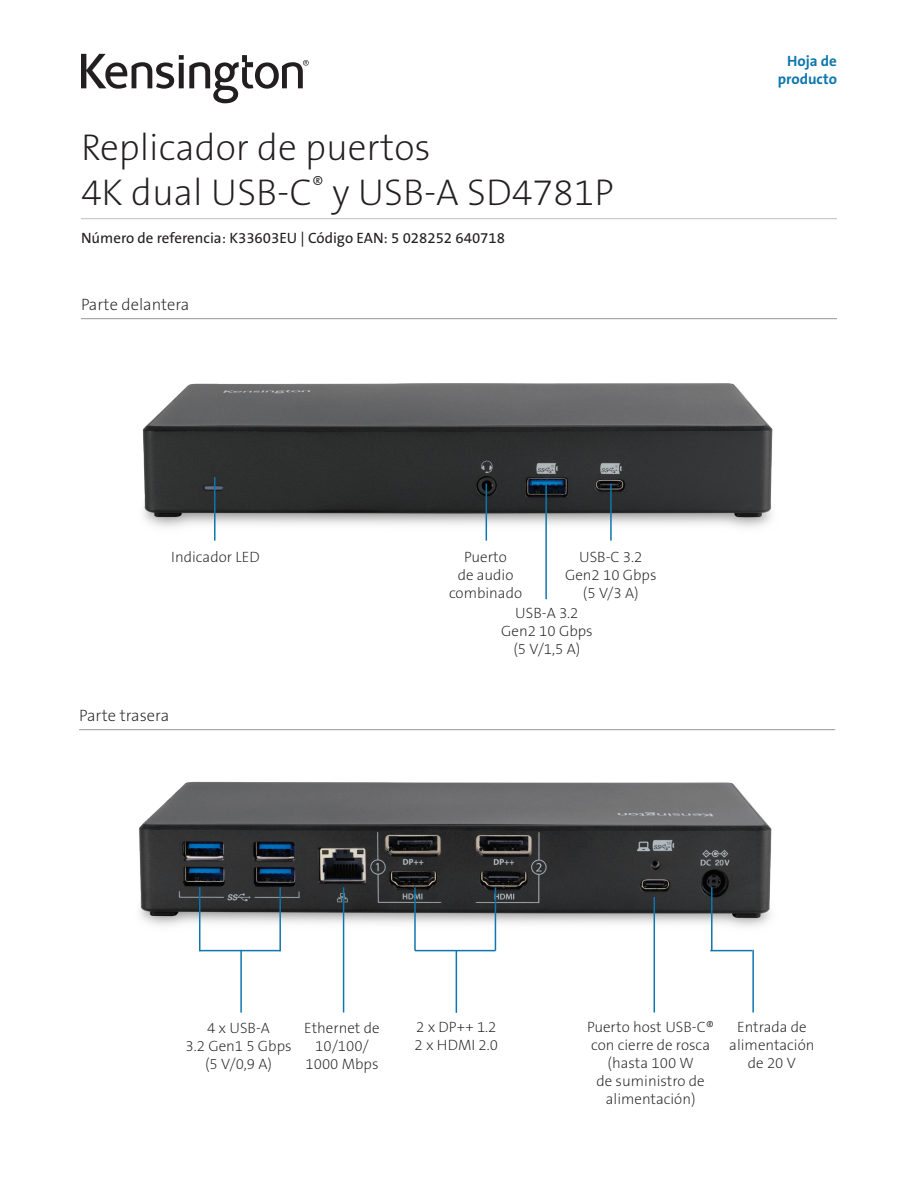
<style>
.page{position:relative;width:918px;height:1188px;background:#fff}
.page>*{position:absolute;margin:0;border:0;box-sizing:border-box;transform-origin:0 0}
.t1{font:37.5px/45px "The Sans KENSINGTON2 XL";color:#231f20}
.t2{font:16.5px "The Sans KENSINGTON2 XL";color:#231f20}
.t3{font:15px/18px "The Sans KENSINGTON2 XL";color:#231f20;text-align:center}
.t4{font:15px "The Sans KENSINGTON5 Rg";color:#231f20}
.t5{font:15px/18px "The Sans KENSINGTON7 Bd";color:#0e76ae;text-align:right}
</style>
<div class="page">
<svg style="left:81px;top:54px;width:228px;height:49px"></svg>
<img style="left:139px;top:781px;width:633px;height:187px">
<hr style="left:79px;top:729px;width:756px;height:1px;background:#939598">
<hr style="left:199px;top:887px;width:1px;height:64px;background:#0e76ae">
<hr style="left:279px;top:887px;width:2px;height:64px;background:#0e76ae">
<hr style="left:200px;top:950px;width:80px;height:1px;background:#0e76ae">
<hr style="left:240px;top:950px;width:2px;height:63px;background:#0e76ae">
<hr style="left:654px;top:897px;width:1px;height:116px;background:#0e76ae">
<hr style="left:343px;top:887px;width:1px;height:126px;background:#0e76ae">
<hr style="left:414px;top:887px;width:2px;height:64px;background:#0e76ae">
<hr style="left:495px;top:887px;width:1px;height:64px;background:#0e76ae">
<hr style="left:415px;top:950px;width:80px;height:1px;background:#0e76ae">
<hr style="left:456px;top:950px;width:1px;height:63px;background:#0e76ae">
<hr style="left:711px;top:887px;width:2px;height:64px;background:#0e76ae">
<hr style="left:710px;top:950px;width:42px;height:1px;background:#0e76ae">
<hr style="left:752px;top:950px;width:2px;height:63px;background:#0e76ae">
<img style="left:142px;top:383px;width:631px;height:158px">
<hr style="left:81px;top:318px;width:756px;height:1px;background:#939598">
<hr style="left:486px;top:484px;width:1px;height:57px;background:#0e76ae">
<hr style="left:545px;top:484px;width:2px;height:115px;background:#0e76ae">
<hr style="left:610px;top:484px;width:2px;height:57px;background:#0e76ae">
<hr style="left:214px;top:477px;width:2px;height:64px;background:#0e76ae">
<hr style="left:81px;top:218px;width:756px;height:1px;background:#bcbdc0">
<h1 class="t1" style="left:81px;top:126px;width:534px">Replicador de puertos<br>4K dual USB-C<sup>®</sup> y USB-A SD4781P</h1>
<p class="t4" style="left:81px;top:230px;width:426px">Número de referencia: K33603EU | Código EAN: 5 028252 640718</p>
<p class="t2" style="left:81px;top:295px;width:110px">Parte delantera</p>
<p class="t3" style="left:171px;top:548px;width:90px">Indicador LED</p>
<p class="t2" style="left:79px;top:706px;width:92px">Parte trasera</p>
<p class="t3" style="left:565px;top:548px;width:93px">USB-C 3.2<br>Gen2 10 Gbps (5 V/3 A)</p>
<p class="t3" style="left:449px;top:548px;width:74px">Puerto<br>de audio combinado</p>
<p class="t3" style="left:501px;top:604px;width:93px">USB-A 3.2<br>Gen2 10 Gbps (5 V/1,5 A)</p>
<p class="t5" style="left:778px;top:52px;width:61px">Hoja de producto</p>
<p class="t3" style="left:186px;top:1019px;width:107px">4 x USB-A<br>3.2 Gen1 5 Gbps (5 V/0,9 A)</p>
<p class="t3" style="left:587px;top:1018px;width:129px">Puerto host USB-C® con cierre de rosca (hasta 100 W<br>de suministro de alimentación)</p>
<p class="t3" style="left:304px;top:1019px;width:77px">Ethernet de<br>10/100/<br>1000 Mbps</p>
<p class="t3" style="left:415px;top:1018px;width:85px;text-align:left">2 x DP++ 1.2<br>2 x HDMI 2.0</p>
<p class="t3" style="left:729px;top:1018px;width:87px">Entrada de alimentación de 20 V</p>
</div>
